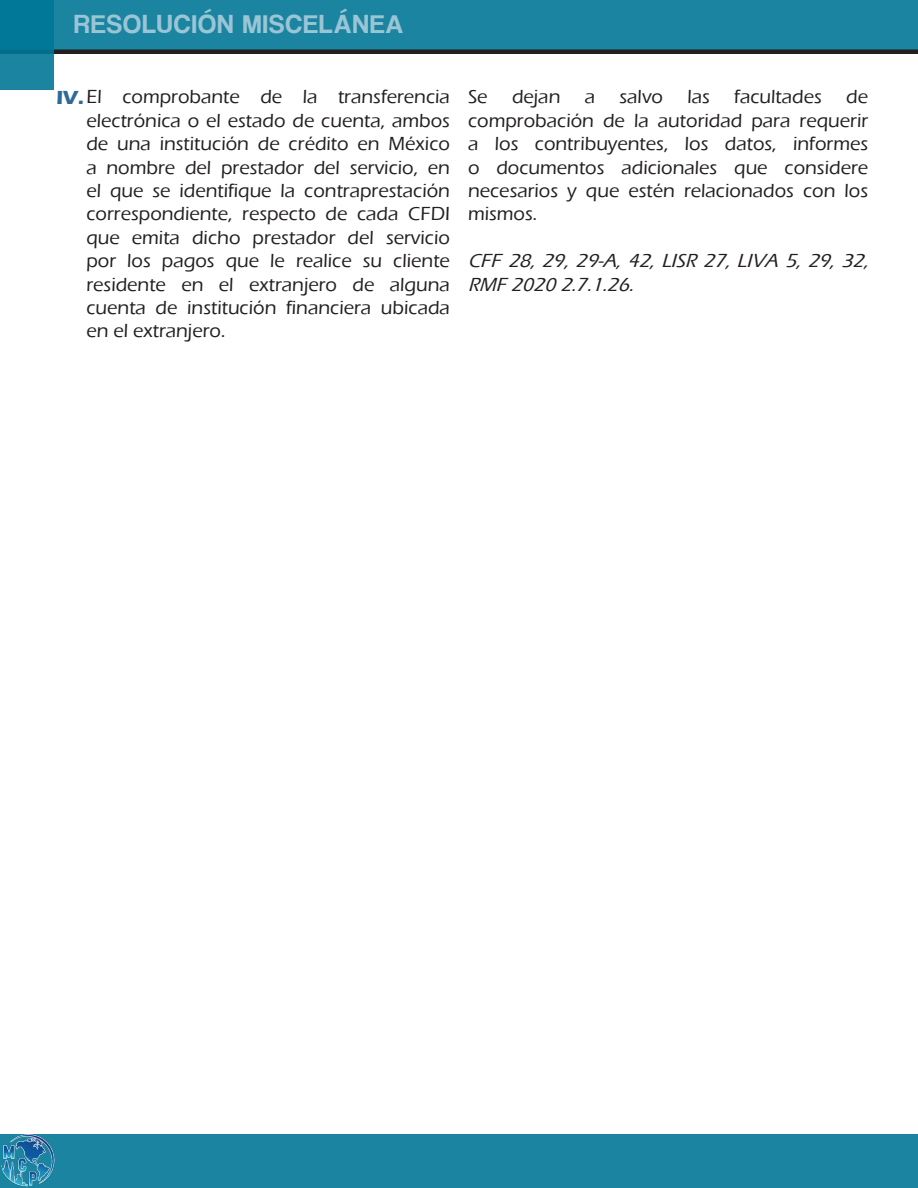
<style>
.page{position:relative;width:918px;height:1188px;background:#fff}
.page>*{position:absolute;margin:0;border:0;box-sizing:border-box;transform-origin:0 0}
.t1{font:27px "Coolvetica Rg";letter-spacing:.05em;color:#9ac5d5}
.t2{font:500 19.5px/23.4px "Eras ITC";color:#231f20;text-align:justify}
.t3{font:italic 500 19.5px/23.4px "Eras ITC";color:#231f20}
.s1{font-weight:700;color:#306999}
</style>
<div class="page">
<div style="left:0;top:0;width:918px;height:54px;background:#1a84a1"></div>
<hr style="left:0;top:50px;width:918px;height:4px;background:#231f20">
<svg style="left:0;top:0;width:54px;height:90px;background:#0b7c9a"></svg>
<div style="left:0;top:1134px;width:918px;height:54px;background:#1a84a1"></div>
<img style="left:0;top:1134px;width:55px;height:53px">
<h1 class="t1" style="left:74px;top:8px;width:331px">RESOLUCIÓN MISCELÁNEA</h1>
<p class="t2" style="left:86px;top:85px;width:365px;text-indent:-30px"><span class="s1">IV.</span>El comprobante de la transferencia electrónica o el estado de cuenta, ambos de una institución de crédito en México a nombre del prestador del servicio, en el que se identifique la contraprestación correspondiente, respecto de cada CFDI que emita dicho prestador del servicio por los pagos que le realice su cliente residente en el extranjero de alguna cuenta de institución financiera ubicada en el extranjero.</p>
<p class="t2" style="left:468px;top:85px;width:129px">Se dejan a</p>
<p class="t2" style="left:620px;top:85px;width:45px">salvo</p>
<p class="t2" style="left:687px;top:85px;width:24px">las</p>
<p class="t2" style="left:734px;top:85px;width:89px">facultades</p>
<p class="t2" style="left:468px;top:85px;width:402px;text-indent:378px">de comprobación de la autoridad para requerir a los contribuyentes, los datos, informes o documentos adicionales que considere necesarios y que estén relacionados con los mismos.</p>
<p class="t3" style="left:468px;top:249px;width:407px">CFF 28, 29, 29-A, 42, LISR 27, LIVA 5, 29, 32,<br>RMF 2020 2.7.1.26.</p>
</div>
